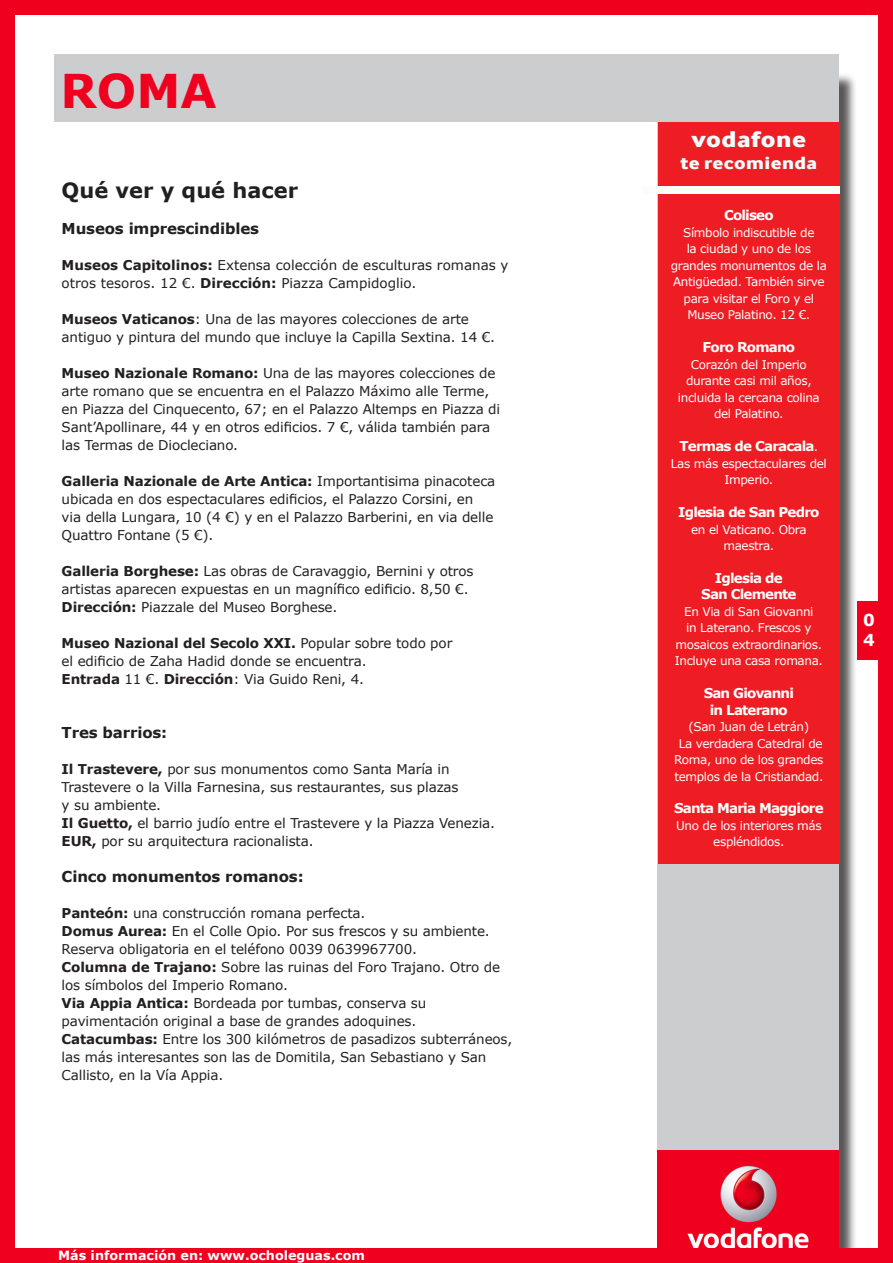
<style>
.page{position:relative;width:893px;height:1263px;background:#fff}
.page>*{position:absolute;margin:0;border:0;box-sizing:border-box;transform-origin:0 0}
.tit_31pt{font:700 46.5px "Verdana";color:#ef001f}
.t1{font:22.95px "Vodafone Ex B";letter-spacing:.02em;color:#efffff;scale:1.18 1}
.tit_14pt{font:700 21px "Verdana";color:#231f20}
.t2{font:17.85px "Vodafone Ex B";letter-spacing:.02em;color:#efffff;scale:1.18 1}
.t3{font:700 16.5px "Verdana";color:#fff}
.tit_10pt{font:700 15px "Verdana";letter-spacing:-.01em;color:#231f20}
.t4{font:13.5px/18px "Verdana";letter-spacing:-.01em;color:#231f20}
.t5{font:700 13.5px "Verdana";letter-spacing:-.06em;color:#fff}
.t6{font:700 13.5px "Verdana";letter-spacing:-.01em;color:#231f20}
.t7{font:700 12.75px "Verdana";color:#fff}
.t8{font:12px/16.5px "Verdana";letter-spacing:-.03em;color:#fff;text-align:center}
.s1{font-weight:700}
.s2{font-weight:400}
.s3{font-weight:400;font-size:12px}
</style>
<div class="page">
<div style="left:54px;top:54px;width:785px;height:68px;background:#cccdcf"></div>
<div style="left:660px;top:73px;width:198px;height:1190px;background:#231f20;opacity:.75"></div>
<div style="left:658px;top:71px;width:181px;height:1192px;background:#cccdcf"></div>
<img style="left:658px;top:1150px;width:181px;height:98px">
<div style="left:0;top:1248px;width:893px;height:15px;background:#ef001f"></div>
<div style="left:0;top:0;width:893px;height:14px;background:#ef001f"></div>
<div style="left:0;top:0;width:14px;height:1263px;background:#ef001f"></div>
<div style="left:878px;top:0;width:15px;height:1263px;background:#ef001f"></div>
<div style="left:857px;top:601px;width:23px;height:59px;background:#ef001f"></div>
<div style="left:658px;top:122px;width:181px;height:742px;background:#ed1d23"></div>
<div style="left:642px;top:186px;width:197px;height:7px;background:#fcfcfc"></div>
<p class="tit_31pt" style="left:61px;top:61px;width:158px">ROMA</p>
<p class="tit_14pt" style="left:62px;top:177px;width:238px">Qué ver y qué hacer</p>
<p class="tit_10pt" style="left:62px;top:219px;width:199px">Museos imprescindibles</p>
<p class="t4" style="left:62px;top:256px;width:448px"><span class="s1">Museos Capitolinos:</span> Extensa colección de esculturas romanas y otros tesoros. 12 €. <span class="s1">Dirección:</span> Piazza Campidoglio.</p>
<p class="t4" style="left:62px;top:310px;width:435px"><span class="s1">Museos Vaticanos</span>: Una de las mayores colecciones de arte antiguo y pintura del mundo que incluye la Capilla Sextina. 14 €.</p>
<p class="t4" style="left:62px;top:364px;width:440px"><span class="s1">Museo Nazionale Romano:</span> Una de las mayores colecciones de arte romano que se encuentra en el Palazzo Máximo alle Terme, en Piazza del Cinquecento, 67; en el Palazzo Altemps en Piazza di Sant’Apollinare, 44 y en otros edificios. 7 €, válida también para las Termas de Diocleciano.</p>
<p class="t4" style="left:62px;top:472px;width:435px"><span class="s1">Galleria Nazionale de Arte Antica:</span> Importantisima pinacoteca ubicada en dos espectaculares edificios, el Palazzo Corsini, en via della Lungara, 10 (4 €) y en el Palazzo Barberini, en via delle Quattro Fontane (5 €).</p>
<p class="t4" style="left:62px;top:562px;width:413px"><span class="s1">Galleria Borghese:</span> Las obras de Caravaggio, Bernini y otros artistas aparecen expuestas en un magnífico edificio. 8,50 €.<br><span class="s1">Dirección:</span> Piazzale del Museo Borghese.</p>
<p class="t6" style="left:62px;top:634px;width:392px">Museo Nazional del Secolo XXI. <span class="s2">Popular sobre todo por</span></p>
<p class="t4" style="left:62px;top:652px;width:306px">el edificio de Zaha Hadid donde se encuentra.</p>
<p class="t4" style="left:62px;top:670px;width:304px"><span class="s1">Entrada</span> 11 €. <span class="s1">Dirección</span>: Via Guido Reni, 4.</p>
<p class="tit_10pt" style="left:62px;top:723px;width:107px">Tres barrios:</p>
<p class="t4" style="left:62px;top:760px;width:398px"><span class="s1">Il Trastevere,</span> por sus monumentos como Santa María in<br>Trastevere o la Villa Farnesina, sus restaurantes, sus plazas</p>
<p class="t4" style="left:62px;top:796px;width:101px">y su ambiente.</p>
<p class="t4" style="left:62px;top:814px;width:435px"><span class="s1">Il Guetto,</span> el barrio judío entre el Trastevere y la Piazza Venezia.</p>
<p class="t4" style="left:62px;top:832px;width:253px"><span class="s1">EUR,</span> por su arquitectura racionalista.</p>
<p class="tit_10pt" style="left:62px;top:867px;width:244px">Cinco monumentos romanos:</p>
<p class="t4" style="left:62px;top:904px;width:305px"><span class="s1">Panteón:</span> una construcción romana perfecta.</p>
<p class="t4" style="left:62px;top:922px;width:430px"><span class="s1">Domus Aurea:</span> En el Colle Opio. Por sus frescos y su ambiente.<br>Reserva obligatoria en el teléfono 0039 0639967700.</p>
<p class="t4" style="left:62px;top:958px;width:440px"><span class="s1">Columna de Trajano:</span> Sobre las ruinas del Foro Trajano. Otro de los símbolos del Imperio Romano.</p>
<p class="t4" style="left:62px;top:994px;width:366px"><span class="s1">Via Appia Antica:</span> Bordeada por tumbas, conserva su pavimentación original a base de grandes adoquines.</p>
<p class="t4" style="left:62px;top:1030px;width:452px"><span class="s1">Catacumbas:</span> Entre los 300 kilómetros de pasadizos subterráneos, las más interesantes son las de Domitila, San Sebastiano y San<br>Callisto, en la Vía Appia.</p>
<p class="t7" style="left:58px;top:1247px;width:308px">Más información en: www.ocholeguas.com</p>
<p class="t1" style="left:691px;top:125px;width:99px">vodafone</p>
<p class="t2" style="left:680px;top:152px;width:117px">te recomienda</p>
<p class="t5" style="left:724px;top:206px;width:51px">Coliseo</p>
<p class="t8" style="left:671px;top:224px;width:158px">Símbolo indiscutible de<br>la ciudad y uno de los grandes monumentos de la<br>Antigüedad. También sirve para visitar el Foro y el<br>Museo Palatino. 12 €.</p>
<p class="t5" style="left:703px;top:338px;width:94px">Foro Romano</p>
<p class="t8" style="left:678px;top:356px;width:143px">Corazón del Imperio durante casi mil años, incluida la cercana colina del Palatino.</p>
<p class="t5" style="left:679px;top:437px;width:140px">Termas de Caracala<span class="s3">.</span></p>
<p class="t8" style="left:671px;top:455px;width:157px">Las más espectaculares del<br>Imperio.</p>
<p class="t5" style="left:678px;top:503px;width:143px">Iglesia de San Pedro</p>
<p class="t8" style="left:691px;top:521px;width:117px">en el Vaticano. Obra maestra.</p>
<p class="t5" style="left:715px;top:569px;width:69px">Iglesia de</p>
<p class="t5" style="left:701px;top:586px;width:97px">San Clemente</p>
<p class="t8" style="left:675px;top:603px;width:150px">En Via di San Giovanni<br>in Laterano. Frescos y mosaicos extraordinarios.<br>Incluye una casa romana.</p>
<p class="t5" style="left:704px;top:684px;width:92px">San Giovanni</p>
<p class="t5" style="left:710px;top:701px;width:80px">in Laterano</p>
<p class="t8" style="left:688px;top:719px;width:122px">(San Juan de Letrán)</p>
<p class="t8" style="left:674px;top:735px;width:151px">La verdadera Catedral de<br>Roma, uno de los grandes templos de la Cristiandad.</p>
<p class="t5" style="left:674px;top:799px;width:151px">Santa Maria Maggiore</p>
<p class="t8" style="left:676px;top:817px;width:147px">Uno de los interiores más espléndidos.</p>
<p class="t3" style="left:863px;top:609px;width:13px">0</p>
<p class="t3" style="left:863px;top:629px;width:13px">4</p>
</div>
